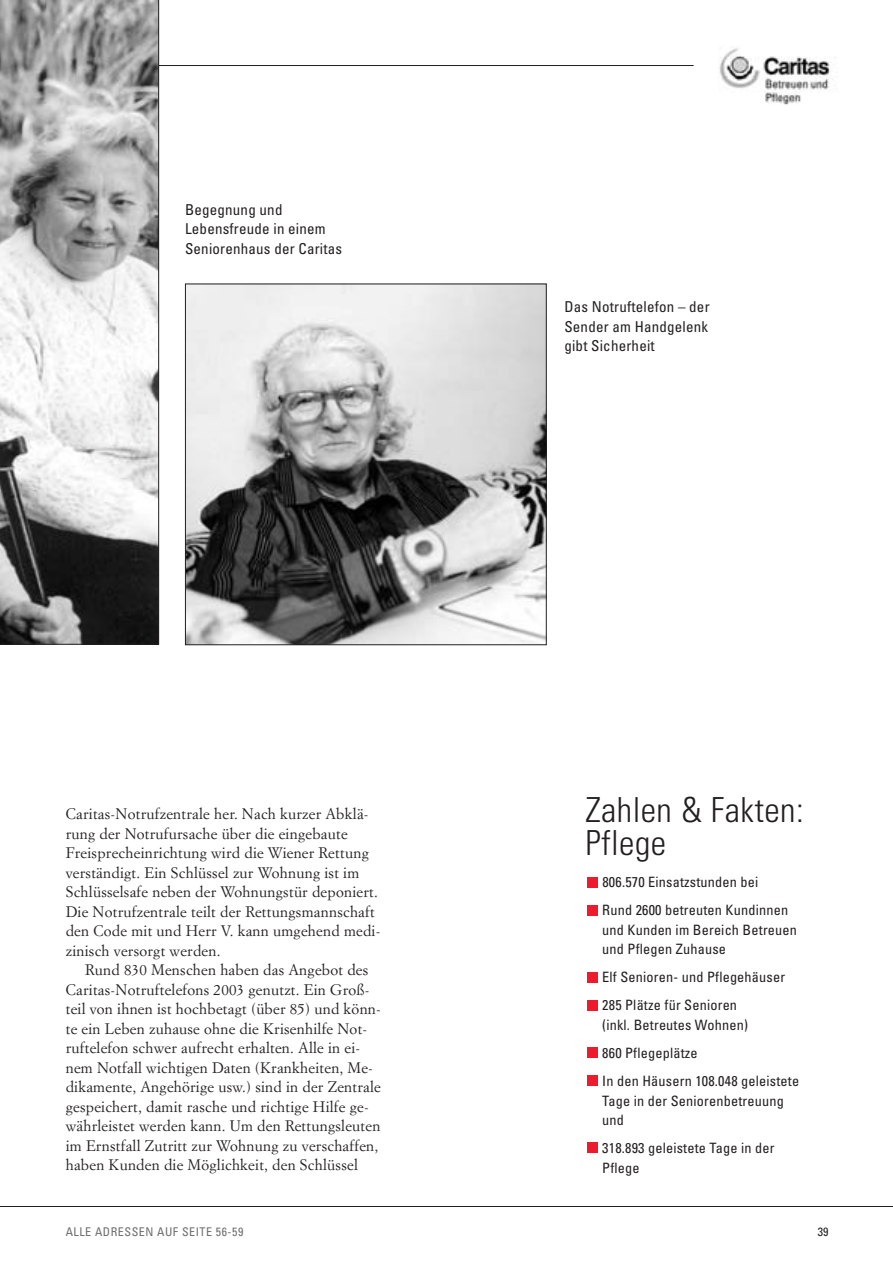
<style>
.page{position:relative;width:893px;height:1262px;background:#fff}
.page>*{position:absolute;margin:0;border:0;box-sizing:border-box;transform-origin:0 0}
.t1{font:300 condensed 34.5px/32.4px "Univers";letter-spacing:.015em;color:#231f20}
.t2{font:15px/19.5px "Simoncini Garamond";letter-spacing:.015em;color:#231f20}
.t3{font:condensed 15px/19.5px "Univers";letter-spacing:.015em;color:#231f20}
.t4{font:condensed 14.25px/28px "Univers";letter-spacing:.015em;color:#231f20}
.t5{font:condensed 12px "Univers";letter-spacing:.045em;color:#6d6e70}
.t6{font:condensed 12px "Univers";color:#231f20}
</style>
<div class="page">
<hr style="left:140px;top:65px;width:553px;height:1px;background:#231f20">
<hr style="left:0;top:1206px;width:892px;height:1px;background:#231f20">
<div style="left:587px;top:1142px;width:10px;height:11px;background:#ed1b2d"></div>
<div style="left:587px;top:1075px;width:10px;height:11px;background:#ed1b2d"></div>
<div style="left:587px;top:1047px;width:10px;height:11px;background:#ed1b2d"></div>
<div style="left:587px;top:1000px;width:10px;height:10px;background:#ed1b2d"></div>
<div style="left:587px;top:972px;width:10px;height:10px;background:#ed1b2d"></div>
<div style="left:587px;top:905px;width:10px;height:10px;background:#ed1b2d"></div>
<div style="left:587px;top:877px;width:10px;height:10px;background:#ed1b2d"></div>
<img style="left:719px;top:48px;width:117px;height:57px">
<svg style="left:0;top:0;width:159px;height:644px"></svg>
<img style="left:187px;top:285px;width:357px;height:358px">
<div style="left:185px;top:283px;width:361px;height:362px;border:1px solid #231f20"></div>
<p class="t3" style="left:185px;top:201px;width:159px">Begegnung und<br>Lebensfreude in einem<br>Seniorenhaus der Caritas</p>
<p class="t2" style="left:66px;top:805px;width:316px">Caritas-Notrufzentrale her. Nach kurzer Abklä&shy;rung der Notrufursache über die eingebaute Freisprecheinrichtung wird die Wiener Rettung verständigt. Ein Schlüssel zur Wohnung ist im Schlüsselsafe neben der Wohnungstür deponiert.<br>Die Notrufzentrale teilt der Rettungsmannschaft den Code mit und Herr V. kann umgehend medi&shy;zinisch versorgt werden.</p>
<p class="t2" style="left:66px;top:961px;width:317px;text-indent:20px">Rund 830 Menschen haben das Angebot des Caritas-Notruftelefons 2003 genutzt. Ein Groß&shy;teil von ihnen ist hochbetagt (über 85) und könn&shy;te ein Leben zuhause ohne die Krisenhilfe Not&shy;ruftelefon schwer aufrecht erhalten. Alle in ei&shy;nem Notfall wichtigen Daten (Krankheiten, Me&shy;dikamente, Angehörige usw.) sind in der Zentrale gespeichert, damit rasche und richtige Hilfe ge&shy;währleistet werden kann. Um den Rettungsleuten im Ernstfall Zutritt zur Wohnung zu verschaffen, haben Kunden die Möglichkeit, den Schlüssel</p>
<p class="t3" style="left:564px;top:298px;width:147px;text-align:justify">Das Notruftelefon – der Sender am Handgelenk gibt Sicherheit</p>
<h1 class="t1" style="left:585px;top:797px;width:220px">Zahlen &amp; Fakten:<br>Pflege</h1>
<p class="t4" style="left:602px;top:869px;width:187px">806.570 Einsatzstunden bei<br>Rund 2600 betreuten Kundinnen</p>
<p class="t4" style="left:602px;top:921px;width:196px;line-height:19.5px">und Kunden im Bereich Betreuen und Pflegen Zuhause</p>
<p class="t4" style="left:602px;top:964px;width:184px">Elf Senioren- und Pflegehäuser<br>285 Plätze für Senioren</p>
<p class="t4" style="left:602px;top:1012px;width:198px">(inkl. Betreutes Wohnen)<br>860 Pflegeplätze<br>In den Häusern 108.048 geleistete</p>
<p class="t4" style="left:602px;top:1092px;width:183px;line-height:19.5px">Tage in der Seniorenbetreuung und</p>
<p class="t4" style="left:602px;top:1139px;width:174px;line-height:19.5px">318.893 geleistete Tage in der<br>Pflege</p>
<p class="t5" style="left:66px;top:1227px;width:179px">ALLE ADRESSEN AUF SEITE 56-59</p>
<p class="t6" style="left:817px;top:1227px;width:12px">39</p>
</div>
